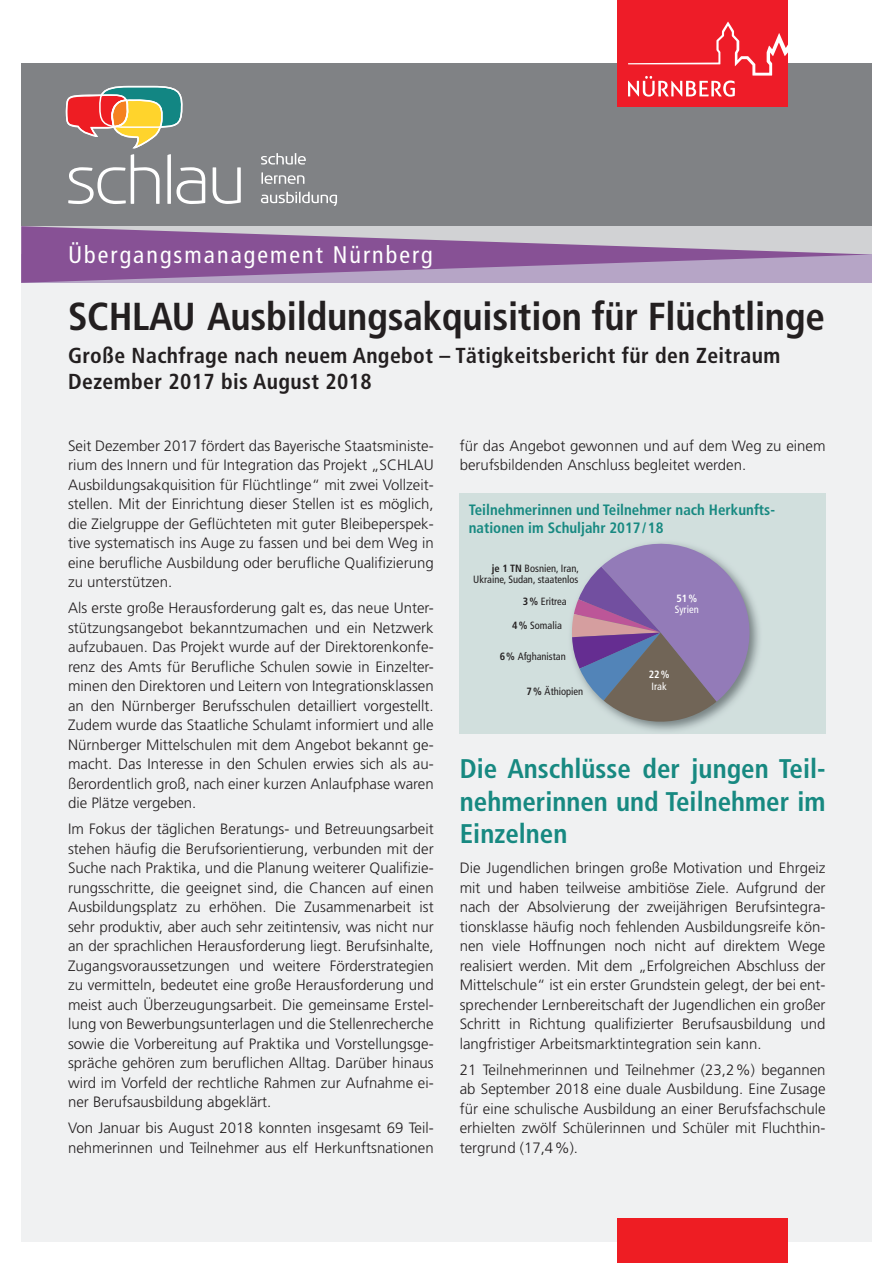
<style>
.page{position:relative;width:893px;height:1263px;background:#fff}
.page>*{position:absolute;margin:0;border:0;box-sizing:border-box;transform-origin:0 0}
.t1{font:700 condensed 39px "Frutiger";letter-spacing:-.005em;color:#231f20}
.t2{font:700 condensed 27px/32.4px "Frutiger";color:#178981;text-align:justify}
.t3{font:condensed 24px "Frutiger";letter-spacing:.085em;color:#fff}
.t4{font:700 condensed 21.75px/26.1px "Frutiger";letter-spacing:.02em;color:#231f20}
.t5{font:300 15px/19.5px "Frutiger";color:#231f20;text-align:justify}
.t6{font:700 condensed 15px/18px "Frutiger";color:#178981}
.t7{font:condensed 10.5px/11.2px "Frutiger";color:#231f20;text-align:right}
.t8{font:condensed 10.5px "Frutiger";color:#fff}
.t9{font:700 condensed 10.5px "Frutiger";color:#fff}
.s1{font-weight:700}
</style>
<div class="page">
<div style="left:21px;top:63px;width:851px;height:1179px;background:#f0f1f2"></div>
<div style="left:21px;top:63px;width:851px;height:197px;background:#808285"></div>
<div style="left:617px;top:0;width:171px;height:107px;background:#ee1c28"></div>
<svg style="left:628px;top:21px;width:160px;height:76px"></svg>
<svg style="left:213px;top:167px;width:28px;height:37px"></svg>
<svg style="left:261px;top:153px;width:45px;height:12px"></svg>
<svg style="left:261px;top:172px;width:43px;height:12px"></svg>
<svg style="left:261px;top:192px;width:76px;height:14px"></svg>
<svg style="left:65px;top:85px;width:140px;height:119px"></svg>
<div style="left:618px;top:1218px;width:170px;height:45px;background:#ee1d23"></div>
<svg style="left:21px;top:226px;width:851px;height:57px"></svg>
<div style="left:459px;top:493px;width:366px;height:241px;background:#d1dfdd"></div>
<svg style="left:572px;top:543px;width:187px;height:186px"></svg>
<h3 class="t3" style="left:68px;top:240px;width:366px">Übergangsmanagement Nürnberg</h3>
<h1 class="t1" style="left:68px;top:293px;width:758px">SCHLAU Ausbildungsakquisition für Flüchtlinge</h1>
<h3 class="t4" style="left:68px;top:342px;width:714px">Große Nachfrage nach neuem Angebot – Tätigkeitsbericht für den Zeitraum<br>Dezember 2017 bis August 2018</h3>
<p class="t5" style="left:68px;top:436px;width:367px">Seit Dezember 2017 fördert das Bayerische Staatsministe&shy;rium des Innern und für Integration das Projekt „SCHLAU Ausbildungsakquisition für Flüchtlinge“ mit zwei Vollzeit&shy;stellen. Mit der Einrichtung dieser Stellen ist es möglich, die Zielgruppe der Geflüchteten mit guter Bleibeperspek&shy;tive systematisch ins Auge zu fassen und bei dem Weg in eine berufliche Ausbildung oder berufliche Qualifizierung zu unterstützen.</p>
<p class="t5" style="left:68px;top:598px;width:367px">Als erste große Herausforderung galt es, das neue Unter&shy;stützungsangebot bekanntzumachen und ein Netzwerk aufzubauen. Das Projekt wurde auf der Direktorenkonfe&shy;renz des Amts für Berufliche Schulen sowie in Einzelter&shy;minen den Direktoren und Leitern von Integrationsklassen an den Nürnberger Berufsschulen detailliert vorgestellt.<br>Zudem wurde das Staatliche Schulamt informiert und alle Nürnberger Mittelschulen mit dem Angebot bekannt ge&shy;macht. Das Interesse in den Schulen erwies sich als au&shy;ßerordentlich groß, nach einer kurzen Anlaufphase waren die Plätze vergeben.</p>
<p class="t5" style="left:68px;top:819px;width:367px">Im Fokus der täglichen Beratungs- und Betreuungsarbeit stehen häufig die Berufsorientierung, verbunden mit der Suche nach Praktika, und die Planung weiterer Qualifizie&shy;rungsschritte, die geeignet sind, die Chancen auf einen Ausbildungsplatz zu erhöhen. Die Zusammenarbeit ist sehr produktiv, aber auch sehr zeitintensiv, was nicht nur an der sprachlichen Herausforderung liegt. Berufsinhalte, Zugangsvoraussetzungen und weitere Förderstrategien zu vermitteln, bedeutet eine große Herausforderung und meist auch Überzeugungsarbeit. Die gemeinsame Erstel&shy;lung von Bewerbungsunterlagen und die Stellenrecherche sowie die Vorbereitung auf Praktika und Vorstellungsge&shy;spräche gehören zum beruflichen Alltag. Darüber hinaus wird im Vorfeld der rechtliche Rahmen zur Aufnahme ei&shy;ner Berufsausbildung abgeklärt.</p>
<p class="t5" style="left:68px;top:1118px;width:367px">Von Januar bis August 2018 konnten insgesamt 69 Teil&shy;nehmerinnen und Teilnehmer aus elf Herkunftsnationen</p>
<p class="t5" style="left:460px;top:436px;width:367px">für das Angebot gewonnen und auf dem Weg zu einem berufsbildenden Anschluss begleitet werden.</p>
<p class="t6" style="left:469px;top:501px;width:308px">Teilnehmerinnen und Teilnehmer nach Herkunfts&shy;nationen im Schuljahr 2017/18</p>
<p class="t7" style="left:473px;top:563px;width:107px"><span class="s1">je 1 TN</span> Bosnien, Iran,<br>Ukraine, Sudan, staatenlos</p>
<p class="t7" style="left:512px;top:620px;width:51px"><span class="s1">4%</span> Somalia</p>
<p class="t7" style="left:523px;top:596px;width:46px"><span class="s1">3%</span> Eritrea</p>
<p class="t7" style="left:500px;top:651px;width:68px"><span class="s1">6%</span> Afghanistan</p>
<p class="t7" style="left:527px;top:685px;width:58px"><span class="s1">7%</span> Äthiopien</p>
<p class="t9" style="left:676px;top:592px;width:22px">51%</p>
<p class="t8" style="left:675px;top:603px;width:26px">Syrien</p>
<p class="t9" style="left:649px;top:668px;width:22px">22%</p>
<p class="t8" style="left:651px;top:680px;width:17px">Irak</p>
<h2 class="t2" style="left:460px;top:753px;width:367px">Die Anschlüsse der jungen Teil&shy;nehmerinnen und Teilnehmer im Einzelnen</h2>
<p class="t5" style="left:460px;top:858px;width:367px">Die Jugendlichen bringen große Motivation und Ehrgeiz mit und haben teilweise ambitiöse Ziele. Aufgrund der nach der Absolvierung der zweijährigen Berufsintegra&shy;tionsklasse häufig noch fehlenden Ausbildungsreife kön&shy;nen viele Hoffnungen noch nicht auf direktem Wege realisiert werden. Mit dem „Erfolgreichen Abschluss der Mittelschule“ ist ein erster Grundstein gelegt, der bei ent&shy;sprechender Lernbereitschaft der Jugendlichen ein großer Schritt in Richtung qualifizierter Berufsausbildung und langfristiger Arbeitsmarktintegration sein kann.</p>
<p class="t5" style="left:460px;top:1060px;width:367px">21 Teilnehmerinnen und Teilnehmer (23,2%) begannen ab September 2018 eine duale Ausbildung. Eine Zusage für eine schulische Ausbildung an einer Berufsfachschule erhielten zwölf Schülerinnen und Schüler mit Fluchthin&shy;tergrund (17,4%).</p>
</div>
